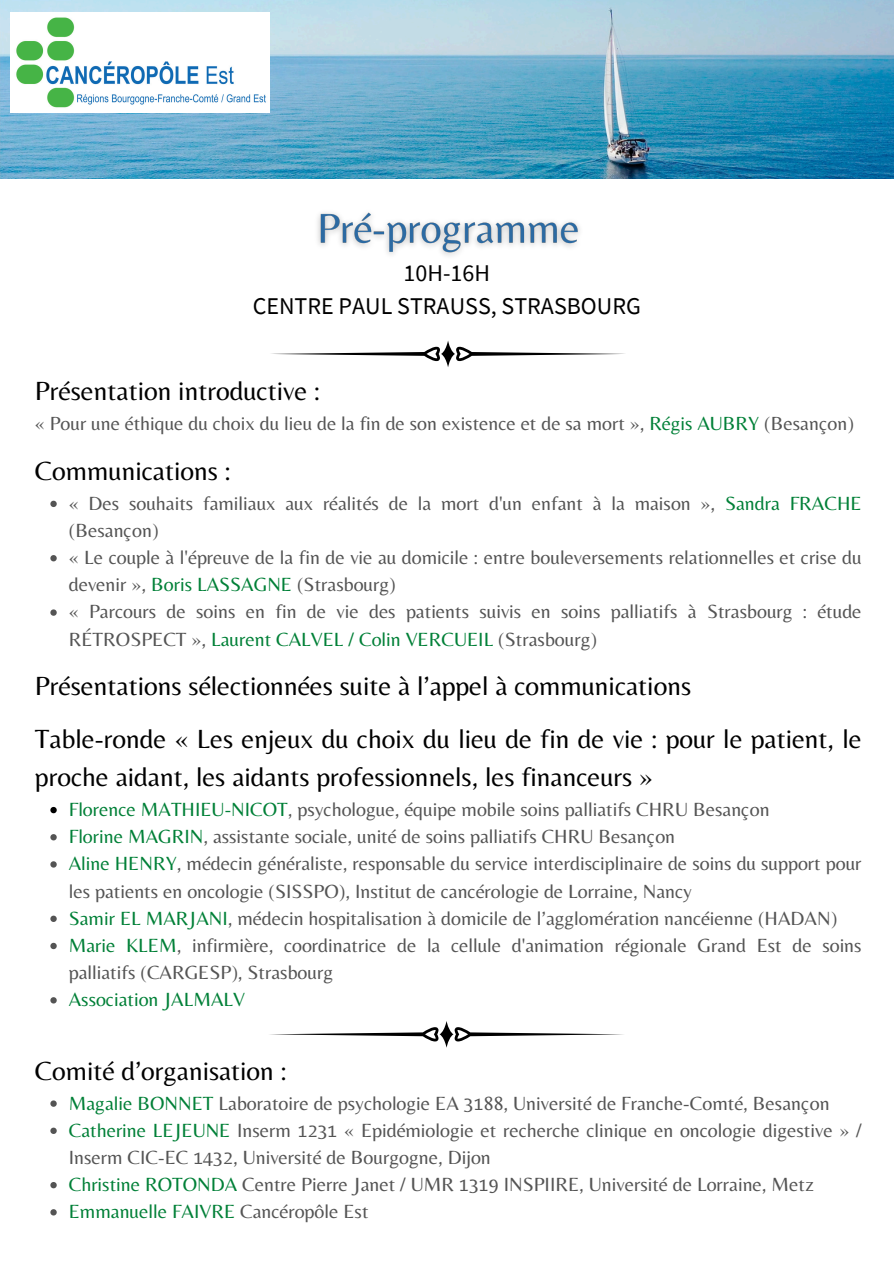
<style>
.page{position:relative;width:894px;height:1264px;background:#fff}
.page>*{position:absolute;margin:0;border:0;box-sizing:border-box;transform-origin:0 0}
.t1{font:27.3px/38.1px "Belleza";color:#000}
.t2{font:24px/32.7px "Source Sans Pro";color:#000;text-align:center}
.t3{font:19.8px/27.2px "Belleza";color:#545454}
.t4{font:19.8px "Belleza";color:#008037}
.s1{color:#008037}
.s2{color:#545454}
</style>
<div class="page">
<svg style="left:50px;top:500px;width:7px;height:7px"></svg>
<svg style="left:50px;top:555px;width:7px;height:6px"></svg>
<svg style="left:50px;top:609px;width:7px;height:6px"></svg>
<svg style="left:50px;top:807px;width:7px;height:6px"></svg>
<svg style="left:50px;top:834px;width:7px;height:6px"></svg>
<svg style="left:50px;top:861px;width:7px;height:6px"></svg>
<svg style="left:50px;top:915px;width:7px;height:7px"></svg>
<svg style="left:50px;top:942px;width:7px;height:7px"></svg>
<svg style="left:50px;top:997px;width:7px;height:6px"></svg>
<svg style="left:50px;top:1100px;width:7px;height:6px"></svg>
<svg style="left:50px;top:1127px;width:7px;height:6px"></svg>
<svg style="left:50px;top:1182px;width:7px;height:6px"></svg>
<svg style="left:50px;top:1209px;width:7px;height:6px"></svg>
<img style="left:317px;top:212px;width:263px;height:44px">
<svg style="left:271px;top:340px;width:354px;height:27px"></svg>
<img style="left:0;top:0;width:893px;height:179px">
<img style="left:11px;top:12px;width:259px;height:100px">
<svg style="left:270px;top:1021px;width:353px;height:26px"></svg>
<p class="t2" style="left:253px;top:256px;width:389px">10H-16H<br>CENTRE PAUL STRAUSS, STRASBOURG</p>
<p class="t1" style="left:35px;top:371px;width:286px">Présentation introductive :</p>
<p class="t3" style="left:35px;top:409px;width:820px">« Pour une éthique du choix du lieu de la fin de son existence et de sa mort », <span class="s1">Régis AUBRY</span> (Besançon)</p>
<h3 class="t1" style="left:35px;top:451px;width:197px">Communications :</h3>
<p class="t3" style="left:69px;top:489px;width:794px">« Des souhaits familiaux aux réalités de la mort d'un enfant à la maison », <span class="s1">Sandra FRACHE </span>(Besançon)</p>
<p class="t3" style="left:69px;top:543px;width:794px">« Le couple à l'épreuve de la fin de vie au domicile : entre bouleversements relationnelles et crise du devenir », <span class="s1">Boris LASSAGNE</span> (Strasbourg)</p>
<p class="t3" style="left:69px;top:598px;width:794px">« Parcours de soins en fin de vie des patients suivis en soins palliatifs à Strasbourg : étude<br>RÉTROSPECT », <span class="s1">Laurent CALVEL / Colin VERCUEIL</span> (Strasbourg)</p>
<h2 class="t1" style="left:35px;top:666px;width:657px">Présentations sélectionnées suite à l’appel à communications</h2>
<p class="t1" style="left:35px;top:719px;width:827px">Table-ronde « Les enjeux du choix du lieu de fin de vie : pour le patient, le proche aidant, les aidants professionnels, les financeurs »</p>
<p class="t3" style="left:69px;top:795px;width:702px"><span class="s1">Florence MATHIEU-NICOT</span>, psychologue, équipe mobile soins palliatifs CHRU Besançon</p>
<p class="t3" style="left:69px;top:822px;width:607px"><span class="s1">Florine MAGRIN</span>, assistante sociale, unité de soins palliatifs CHRU Besançon</p>
<h2 class="t3" style="left:69px;top:849px;width:794px"><span class="s1">Aline HENRY</span>, médecin généraliste, responsable du service interdisciplinaire de soins du support pour les patients en oncologie (SISSPO), Institut de cancérologie de Lorraine, Nancy</h2>
<h2 class="t3" style="left:69px;top:904px;width:769px"><span class="s1">Samir EL MARJANI</span>, médecin hospitalisation à domicile de l’agglomération nancéienne (HADAN)</h2>
<p class="t3" style="left:69px;top:931px;width:794px"><span class="s1">Marie KLEM</span>, infirmière, coordinatrice de la cellule d'animation régionale Grand Est de soins palliatifs (CARGESP), Strasbourg</p>
<p class="t4" style="left:69px;top:987px;width:178px">Association JALMALV</p>
<p class="t1" style="left:35px;top:1050px;width:253px">Comité d’organisation :</p>
<p class="t3" style="left:69px;top:1088px;width:762px"><span class="s1">Magalie BONNET</span> Laboratoire de psychologie EA 3188, Université de Franche-Comté, Besançon</p>
<p class="t3" style="left:69px;top:1116px;width:794px"><span class="s1">Catherine LEJEUNE</span> Inserm 1231 « Epidémiologie et recherche clinique en oncologie digestive » /<br>Inserm CIC-EC 1432, Université de Bourgogne, Dijon</p>
<p class="t3" style="left:69px;top:1170px;width:746px"><span class="s1">Christine ROTONDA</span> Centre Pierre Janet / UMR 1319 INSPIIRE, Université de Lorraine, Metz</p>
<h2 class="t4" style="left:69px;top:1199px;width:301px">Emmanuelle FAIVRE <span class="s2">Cancéropôle Est</span></h2>
</div>
